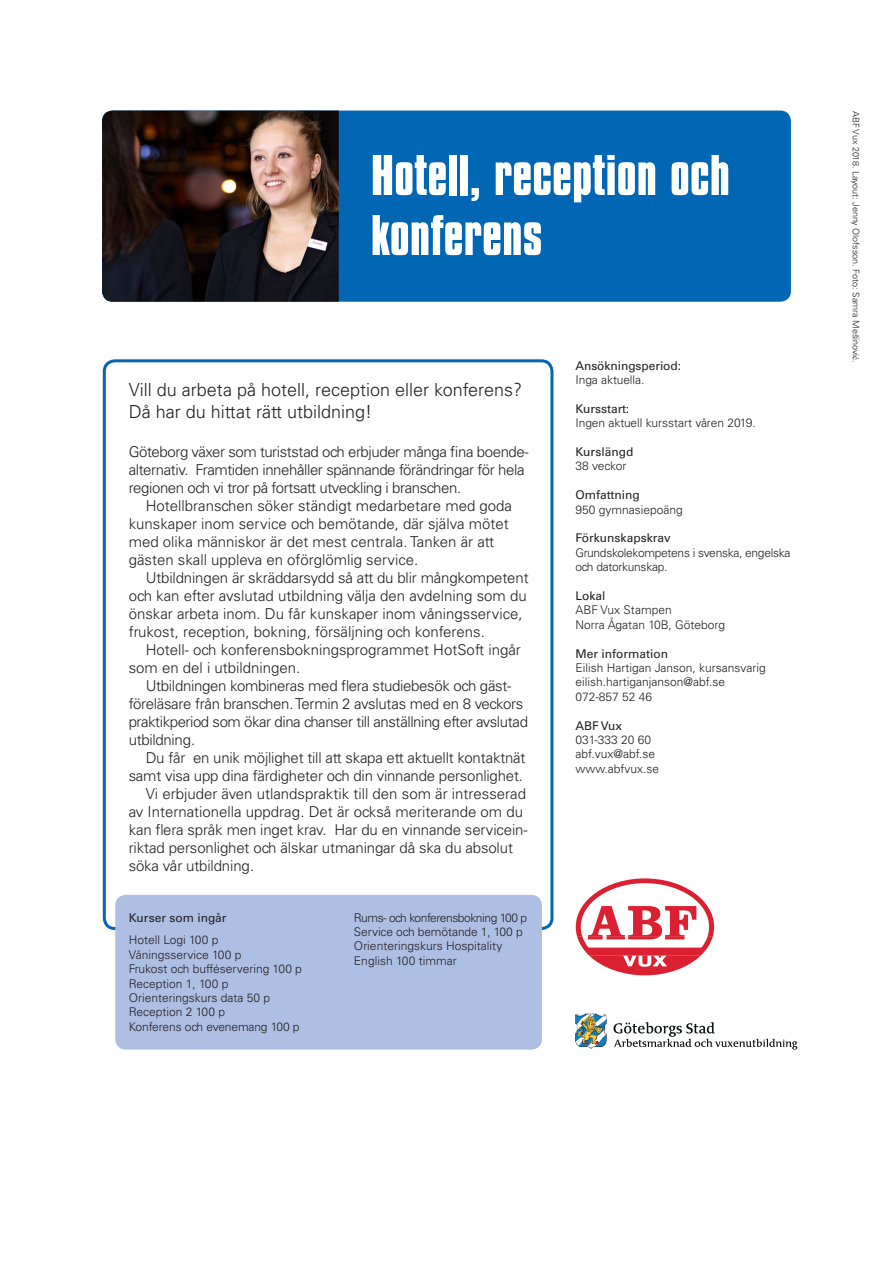
<style>
.page{position:relative;width:893px;height:1263px;background:#fff}
.page>*{position:absolute;margin:0;border:0;box-sizing:border-box;transform-origin:0 0}
.Rubrik{font:700 60px/60px "Compacta Std";color:#fff}
.Ingress{font:300 18px/21.6px "Univers LT Std";color:#231f20}
.Brödtext{font:300 15px/18px "Univers LT Std";letter-spacing:-.01em;color:#231f20}
.Brödtext_första_styc{font:300 15px/18px "Univers LT Std";letter-spacing:-.025em;color:#231f20}
.Kurser{font:300 12px/14.4px "Univers LT Std";color:#231f20}
.Faktaruta{font:300 12px "Univers LT Std";color:#231f20}
.Faktarubrik{font:12px "Univers LT Std";color:#231f20}
.Faktaruta-2{font:300 12px/14.4px "Univers LT Std";letter-spacing:-.025em;color:#231f20}
.Kurser-2{font:300 12px "Univers LT Std";letter-spacing:-.035em;color:#231f20}
.Faktaruta-3{font:12px "Univers LT Std";letter-spacing:-.005em;color:#231f20}
.Faktarubrik-2{font:300 12px "Univers LT Std";color:#231f20}
.Kurser_rubrik{font:12px "Univers LT Std";color:#231f20}
.Producerat_av{font:300 9px "Univers LT Std";color:#231f20}
.s1{font-family:"Times New Roman";font-weight:400}
</style>
<div class="page">
<div style="left:102px;top:111px;width:689px;height:191px;background:#0166b3;border-radius:11px"></div>
<img style="left:102px;top:111px;width:237px;height:191px">
<div style="left:103px;top:359px;width:450px;height:571px;border:3px solid #0166b3;border-radius:11px"></div>
<svg style="left:576px;top:878px;width:138px;height:97px"></svg>
<div style="left:115px;top:895px;width:427px;height:154px;background:#adbfe2;border-radius:11px"></div>
<svg style="left:575px;top:1013px;width:31px;height:36px"></svg>
<svg style="left:613px;top:1022px;width:184px;height:27px"></svg>
<p class="Rubrik" style="left:371px;top:146px;width:361px">Hotell, reception och konferens</p>
<p class="Ingress" style="left:129px;top:379px;width:395px">Vill du arbeta på hotell, reception eller konferens?<br>Då har du hittat rätt utbildning!</p>
<p class="Brödtext_första_styc" style="left:129px;top:442px;width:401px">Göteborg växer som turiststad och erbjuder många fina boende&shy;alternativ. Framtiden innehåller spännande förändringar för hela regionen och vi tror på fortsatt utveckling i branschen.</p>
<p class="Brödtext" style="left:129px;top:496px;width:385px;text-indent:17px">Hotellbranschen söker ständigt medarbetare med goda kunskaper inom service och bemötande, där själva mötet med olika människor är det mest centrala. Tanken är att gästen skall uppleva en oförglömlig service.</p>
<p class="Brödtext" style="left:129px;top:568px;width:401px;text-indent:17px">Utbildningen är skräddarsydd så att du blir mångkompetent och kan efter avslutad utbildning välja den avdelning som du önskar arbeta inom. Du får kunskaper inom våningsservice, frukost, reception, bokning, försäljning och konferens.</p>
<p class="Brödtext" style="left:129px;top:640px;width:394px;text-indent:17px">Hotell- och konferensbokningsprogrammet HotSoft ingår som en del i utbildningen.</p>
<p class="Brödtext" style="left:129px;top:676px;width:401px;text-indent:17px">Utbildningen kombineras med flera studiebesök och gäst&shy;föreläsare från branschen. Termin 2 avslutas med en 8 veckors praktikperiod som ökar dina chanser till anställning efter avslutad utbildning.</p>
<p class="Brödtext" style="left:129px;top:748px;width:398px;text-align:right">Du får en unik möjlighet till att skapa ett aktuellt kontaktnät samt visa upp dina färdigheter och din vinnande personlighet.</p>
<p class="Brödtext" style="left:129px;top:784px;width:400px;text-indent:17px">Vi erbjuder även utlandspraktik till den som är intresserad av Internationella uppdrag. Det är också meriterande om du kan flera språk men inget krav. Har du en vinnande servicein&shy;riktad personlighet och älskar utmaningar då ska du absolut söka vår utbildning.</p>
<p class="Kurser_rubrik" style="left:129px;top:910px;width:99px">Kurser som ingår</p>
<p class="Kurser" style="left:129px;top:933px;width:91px">Hotell Logi 100 p</p>
<p class="Kurser" style="left:129px;top:947px;width:114px">Våningsservice 100 p</p>
<p class="Kurser" style="left:129px;top:962px;width:175px">Frukost och bufféservering 100 p</p>
<p class="Kurser" style="left:129px;top:976px;width:101px">Reception 1, 100 p</p>
<p class="Kurser" style="left:129px;top:991px;width:143px">Orienteringskurs data 50 p</p>
<p class="Kurser" style="left:129px;top:1005px;width:98px">Reception 2 100 p</p>
<p class="Kurser" style="left:129px;top:1019px;width:172px">Konferens och evenemang 100 p</p>
<p class="Kurser-2" style="left:354px;top:910px;width:175px">Rums- och konferensbokning 100 p</p>
<p class="Kurser" style="left:354px;top:924px;width:170px">Service och bemötande 1, 100 p</p>
<p class="Kurser" style="left:354px;top:939px;width:150px">Orienteringskurs Hospitality<br>English 100 timmar</p>
<p class="Faktaruta-3" style="left:575px;top:358px;width:107px">Ansökningsperiod:</p>
<p class="Faktaruta" style="left:575px;top:372px;width:70px">Inga aktuella.</p>
<p class="Faktaruta-3" style="left:575px;top:401px;width:55px">Kursstart:</p>
<p class="Faktaruta" style="left:575px;top:416px;width:182px">Ingen aktuell kursstart våren 2019.</p>
<p class="Faktarubrik" style="left:575px;top:445px;width:60px">Kurslängd</p>
<p class="Faktaruta" style="left:575px;top:459px;width:52px">38 veckor</p>
<p class="Faktarubrik" style="left:575px;top:488px;width:66px">Omfattning</p>
<p class="Faktaruta" style="left:575px;top:502px;width:109px">950 gymnasiepoäng</p>
<p class="Faktarubrik" style="left:575px;top:531px;width:97px">Förkunskapskrav</p>
<p class="Faktaruta-2" style="left:575px;top:545px;width:216px">Grundskolekompetens i svenska, engelska och datorkunskap.</p>
<p class="Faktarubrik" style="left:575px;top:589px;width:32px">Lokal</p>
<p class="Faktaruta" style="left:575px;top:603px;width:98px">ABF Vux Stampen</p>
<p class="Faktaruta" style="left:575px;top:617px;width:151px">Norra Ågatan 10B, Göteborg</p>
<p class="Faktarubrik" style="left:575px;top:646px;width:94px">Mer information</p>
<p class="Faktaruta" style="left:575px;top:660px;width:192px">Eilish Hartigan Janson, kursansvarig</p>
<p class="Faktaruta" style="left:575px;top:675px;width:151px">eilish.hartiganjanson@abf.se</p>
<p class="Faktaruta" style="left:575px;top:689px;width:78px">072-857 52 46</p>
<p class="Faktarubrik" style="left:575px;top:718px;width:48px">ABF Vux</p>
<p class="Faktaruta" style="left:575px;top:732px;width:77px">031-333 20 60</p>
<p class="Faktarubrik-2" style="left:575px;top:747px;width:81px">abf.vux@abf.se</p>
<p class="Faktarubrik-2" style="left:575px;top:761px;width:85px">www.abfvux.se</p>
<p class="Producerat_av" style="left:862px;top:111px;width:254px;rotate:90deg">ABF Vux 2018. Layout: Jenny Olofsson. Foto: Samra Mešinovi<span class="s1">ć</span>.</p>
</div>
